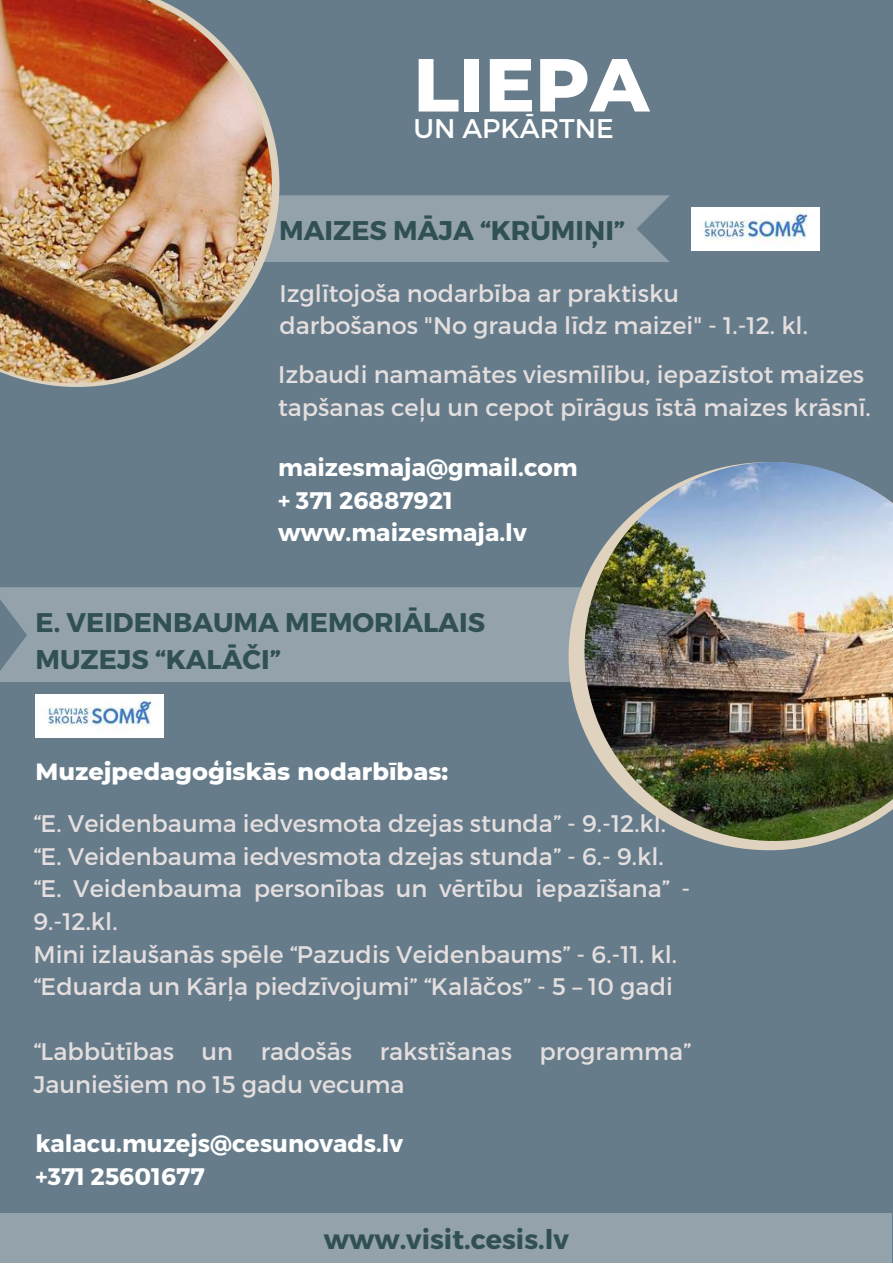
<style>
.page{position:relative;width:893px;height:1264px;background:#fff}
.page>*{position:absolute;margin:0;border:0;box-sizing:border-box;transform-origin:0 0}
.t1{font:800 75px "Montserrat";color:#fff}
.t2{font:700 27px/37px "Montserrat";color:#305054}
.t3{font:27px "Montserrat";color:#fff}
.t4{font:24px/32.5px "Montserrat";color:#e4dede}
.t5{font:700 24px/32.5px "Montserrat";color:#fff}
.t6{font:800 24px "Montserrat";color:#fff}
.t7{font:700 23.85px/32.5px "Montserrat";color:#fff}
</style>
<div class="page">
<div style="left:0;top:0;width:892px;height:1262px;background:#667c8a"></div>
<div style="left:279px;top:195px;width:390px;height:67px;background:#94a2ab"></div>
<div style="left:0;top:587px;width:568px;height:94px;background:#94a2ab"></div>
<div style="left:0;top:1213px;width:891px;height:49px;background:#94a2ab"></div>
<svg style="left:38px;top:130px;width:241px;height:257px"></svg>
<img style="left:0;top:0;width:272px;height:383px">
<img style="left:35px;top:694px;width:129px;height:43px">
<svg style="left:568px;top:582px;width:262px;height:268px"></svg>
<img style="left:584px;top:462px;width:308px;height:379px">
<img style="left:691px;top:207px;width:128px;height:43px">
<h1 class="t1" style="left:413px;top:39px;width:237px">LIEPA</h1>
<p class="t3" style="left:413px;top:111px;width:202px">UN APKĀRTNE</p>
<p class="t2" style="left:279px;top:210px;width:347px">MAIZES MĀJA “KRŪMIŅI”</p>
<p class="t4" style="left:279px;top:275px;width:530px">Izglītojoša nodarbība ar praktisku darbošanos "No grauda līdz maizei" - 1.-12. kl.</p>
<p class="t4" style="left:278px;top:357px;width:594px">Izbaudi namamātes viesmīlību, iepazīstot maizes tapšanas ceļu un cepot pīrāgus īstā maizes krāsnī.</p>
<p class="t5" style="left:278px;top:450px;width:301px">maizesmaja@gmail.com + 371 26887921 www.maizesmaja.lv</p>
<p class="t2" style="left:35px;top:602px;width:451px">E. VEIDENBAUMA MEMORIĀLAIS<br>MUZEJS “KALĀČI”</p>
<p class="t6" style="left:36px;top:757px;width:414px">Muzejpedagoģiskās nodarbības:</p>
<p class="t4" style="left:34px;top:806px;width:658px">“E. Veidenbauma iedvesmota dzejas stunda” - 9.-12.kl. “E. Veidenbauma iedvesmota dzejas stunda” - 6.- 9.kl. “E. Veidenbauma personības un vērtību iepazīšana” - 9.-12.kl.<br>Mini izlaušanās spēle “Pazudis Veidenbaums” - 6.-11. kl. “Eduarda un Kārļa piedzīvojumi” “Kalāčos” - 5 – 10 gadi</p>
<p class="t4" style="left:34px;top:1034px;width:659px">“Labbūtības un radošās rakstīšanas programma”<br>Jauniešiem no 15 gadu vecuma</p>
<p class="t7" style="left:35px;top:1126px;width:369px">kalacu.muzejs@cesunovads.lv +371 25601677</p>
<p class="t2" style="left:324px;top:1218px;width:246px">www.visit.cesis.lv</p>
</div>
